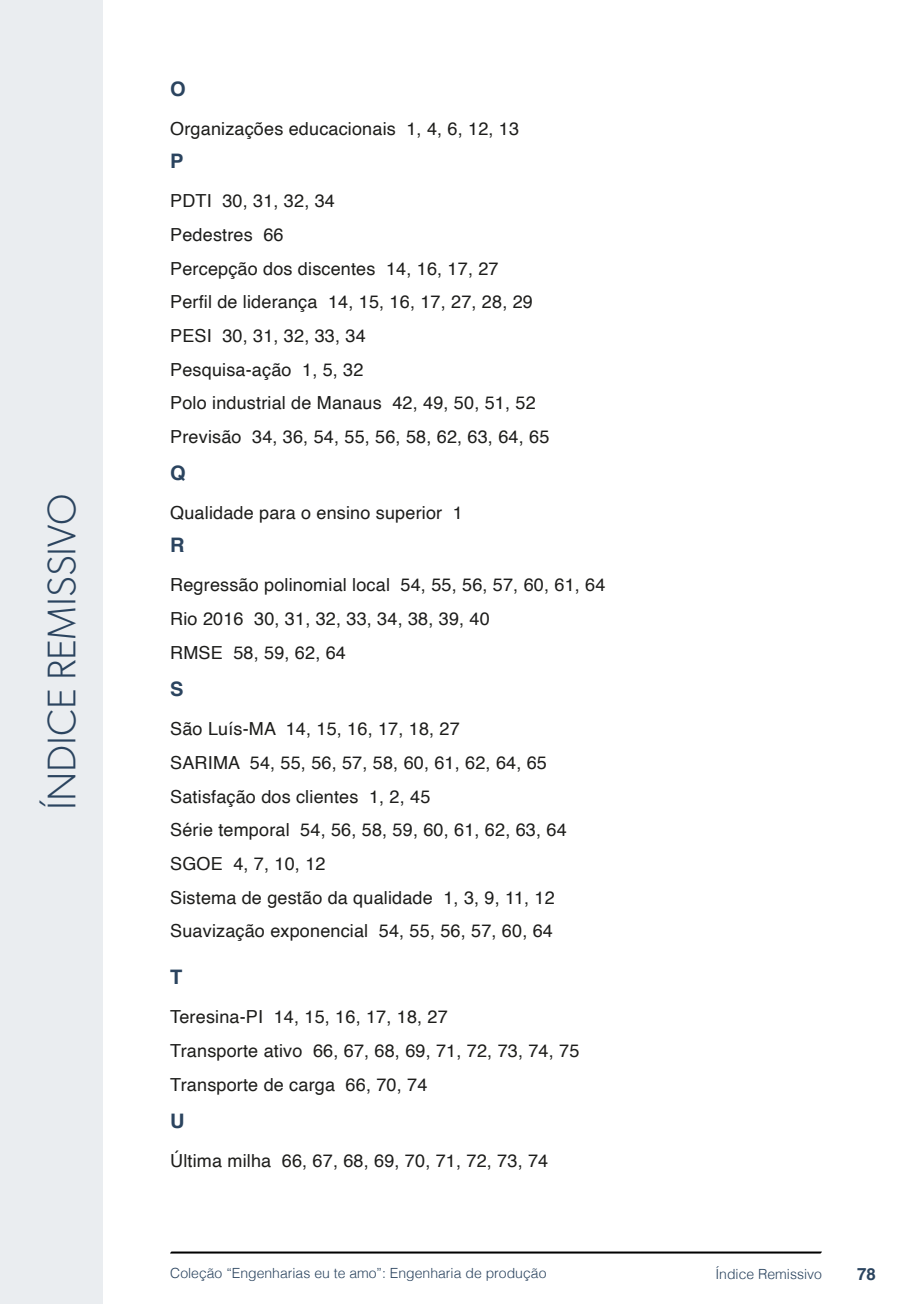
<style>
.page{position:relative;width:908px;height:1304px;background:#fff}
.page>*{position:absolute;margin:0;border:0;box-sizing:border-box;transform-origin:0 0}
.t1{font:300 40px "Gibson";color:#2b445f}
.t2{font:700 20px "Helvetica";color:#2b445f}
.t3{font:18px/33.6px "Helvetica";letter-spacing:.01em;color:#1d1d1b}
.t4{font:700 16.8px "Helvetica";color:#2b445f}
.t5{font:300 14px "Helvetica";color:#2b445f}
</style>
<div class="page">
<svg style="left:170px;top:1251px;width:651px;height:3px;background:#515151"></svg>
<div style="left:0;top:0;width:103px;height:1304px;background:#eaedf0"></div>
<h1 class="t1" style="left:37px;top:810px;width:317px;rotate:-90deg">ÍNDICE REMISSIVO</h1>
<p class="t2" style="left:170px;top:77px;width:17px">O</p>
<p class="t3" style="left:170px;top:113px;width:350px">Organizações educacionais 1, 4, 6, 12, 13</p>
<p class="t2" style="left:170px;top:149px;width:15px">P</p>
<p class="t3" style="left:170px;top:185px;width:380px">PDTI 30, 31, 32, 34<br>Pedestres 66<br>Percepção dos discentes 14, 16, 17, 27<br>Perfil de liderança 14, 15, 16, 17, 27, 28, 29<br>PESI 30, 31, 32, 33, 34<br>Pesquisa-ação 1, 5, 32<br>Polo industrial de Manaus 42, 49, 50, 51, 52<br>Previsão 34, 36, 54, 55, 56, 58, 62, 63, 64, 65</p>
<p class="t2" style="left:170px;top:461px;width:17px">Q</p>
<p class="t3" style="left:170px;top:497px;width:294px">Qualidade para o ensino superior 1</p>
<p class="t2" style="left:170px;top:533px;width:16px">R</p>
<p class="t3" style="left:170px;top:569px;width:436px">Regressão polinomial local 54, 55, 56, 57, 60, 61, 64<br>Rio 2016 30, 31, 32, 33, 34, 38, 39, 40<br>RMSE 58, 59, 62, 64</p>
<p class="t2" style="left:170px;top:677px;width:15px">S</p>
<p class="t3" style="left:170px;top:713px;width:398px">São Luís-MA 14, 15, 16, 17, 18, 27<br>SARIMA 54, 55, 56, 57, 58, 60, 61, 62, 64, 65<br>Satisfação dos clientes 1, 2, 45<br>Série temporal 54, 56, 58, 59, 60, 61, 62, 63, 64<br>SGOE 4, 7, 10, 12<br>Sistema de gestão da qualidade 1, 3, 9, 11, 12<br>Suavização exponencial 54, 55, 56, 57, 60, 64</p>
<p class="t2" style="left:170px;top:965px;width:14px">T</p>
<p class="t3" style="left:170px;top:1001px;width:410px">Teresina-PI 14, 15, 16, 17, 18, 27<br>Transporte ativo 66, 67, 68, 69, 71, 72, 73, 74, 75<br>Transporte de carga 66, 70, 74</p>
<p class="t2" style="left:170px;top:1109px;width:16px">U</p>
<p class="t3" style="left:170px;top:1145px;width:379px">Última milha 66, 67, 68, 69, 70, 71, 72, 73, 74</p>
<p class="t5" style="left:170px;top:1261px;width:377px">Coleção “Engenharias eu te amo”: Engenharia de produção</p>
<p class="t5" style="left:715px;top:1262px;width:108px">Índice Remissivo</p>
<p class="t4" style="left:856px;top:1264px;width:20px">78</p>
</div>
